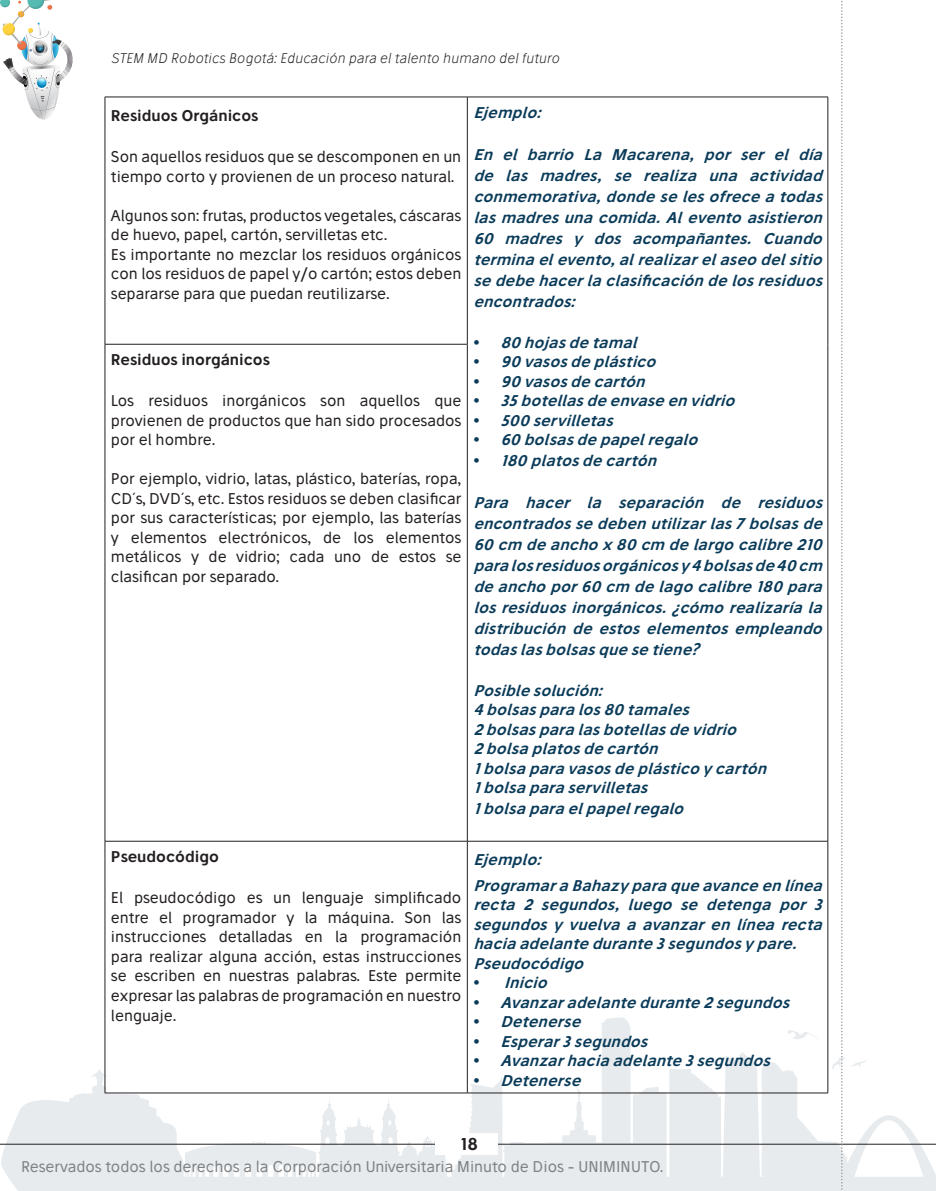
<style>
.page{position:relative;width:936px;height:1191px;background:#fff}
.page>*{position:absolute;margin:0;border:0;box-sizing:border-box;transform-origin:0 0}
.t1{font:600 16.5px "Stilu";color:#231f20}
.texto_profe_tabla{font:italic 600 15px/21px "Stilu";color:#0a3b59;text-align:justify}
.texto_tabla{font:15px/19.5px "Stilu";color:#231f20;text-align:justify}
.t2{font:15px "Stilu";color:#808285}
.t3{font:600 15px "Stilu";color:#231f20}
.t4{font:italic 300 13.5px "Stilu";letter-spacing:.01em;color:#231f20}
.s1{font-style:normal}
</style>
<div class="page">
<svg style="left:88px;top:1017px;width:847px;height:174px"></svg>
<svg style="left:1px;top:1093px;width:87px;height:98px"></svg>
<hr style="left:0;top:1144px;width:935px;height:1px;background:#231f20">
<div style="left:435px;top:1133px;width:62px;height:22px;background:#fff"></div>
<svg style="left:0;top:0;width:73px;height:119px"></svg>
<hr style="left:105px;top:97px;width:1px;height:247px;background:#231f20">
<hr style="left:105px;top:841px;width:1px;height:251px;background:#231f20">
<hr style="left:467px;top:97px;width:1px;height:247px;background:#231f20">
<hr style="left:827px;top:97px;width:1px;height:247px;background:#231f20">
<hr style="left:467px;top:344px;width:1px;height:497px;background:#231f20">
<hr style="left:827px;top:344px;width:1px;height:497px;background:#231f20">
<hr style="left:467px;top:841px;width:1px;height:251px;background:#231f20">
<hr style="left:827px;top:841px;width:1px;height:251px;background:#231f20">
<hr style="left:105px;top:97px;width:362px;height:1px;background:#231f20">
<hr style="left:467px;top:97px;width:361px;height:1px;background:#231f20">
<hr style="left:105px;top:344px;width:362px;height:1px;background:#231f20">
<hr style="left:105px;top:344px;width:1px;height:497px;background:#231f20">
<hr style="left:105px;top:841px;width:362px;height:1px;background:#231f20">
<hr style="left:467px;top:841px;width:361px;height:1px;background:#231f20">
<hr style="left:105px;top:1092px;width:362px;height:1px;background:#231f20">
<hr style="left:467px;top:1092px;width:361px;height:1px;background:#231f20">
<svg style="left:832px;top:1px;width:34px;height:1190px"></svg>
<p class="t4" style="left:112px;top:50px;width:449px">STEM MD Robotics Bogotá: Educación para el talento humano del futuro</p>
<p class="t3" style="left:111px;top:106px;width:149px">Residuos Orgánicos</p>
<p class="texto_tabla" style="left:111px;top:147px;width:352px">Son aquellos residuos que se descomponen en un tiempo corto y provienen de un proceso natural.</p>
<p class="texto_tabla" style="left:111px;top:205px;width:352px">Algunos son: frutas, productos vegetales, cáscaras de huevo, papel, cartón, servilletas etc.</p>
<p class="texto_tabla" style="left:111px;top:244px;width:352px">Es importante no mezclar los residuos orgánicos con los residuos de papel y/o cartón; estos deben separarse para que puedan reutilizarse.</p>
<p class="t3" style="left:111px;top:350px;width:160px">Residuos inorgánicos</p>
<p class="texto_tabla" style="left:111px;top:391px;width:352px">Los residuos inorgánicos son aquellos que provienen de productos que han sido procesados por el hombre.</p>
<p class="texto_tabla" style="left:111px;top:469px;width:352px">Por ejemplo, vidrio, latas, plástico, baterías, ropa, CD´s, DVD´s, etc. Estos residuos se deben clasificar por sus características; por ejemplo, las baterías y elementos electrónicos, de los elementos metálicos y de vidrio; cada uno de estos se clasifican por separado.</p>
<p class="texto_profe_tabla" style="left:473px;top:102px;width:74px">Ejemplo:</p>
<p class="texto_profe_tabla" style="left:473px;top:144px;width:355px">En el barrio La Macarena, por ser el día de las madres, se realiza una actividad conmemorativa,dondeselesofreceatodas lasmadresunacomida.Aleventoasistieron 60 madres y dos acompañantes. Cuando terminaelevento,alrealizarelaseodelsitio sedebehacerlaclasificacióndelosresiduos encontrados:</p>
<p class="texto_profe_tabla" style="left:473px;top:331px;width:170px"><span class="s1">•</span> 80hojasdetamal</p>
<p class="texto_profe_tabla" style="left:473px;top:351px;width:189px"><span class="s1">•</span> 90vasosdeplástico</p>
<p class="texto_profe_tabla" style="left:473px;top:370px;width:178px"><span class="s1">•</span> 90vasosdecartón</p>
<p class="texto_profe_tabla" style="left:473px;top:390px;width:268px"><span class="s1">•</span> 35botellasdeenvaseenvidrio</p>
<p class="texto_profe_tabla" style="left:473px;top:409px;width:146px"><span class="s1">•</span> 500servilletas</p>
<p class="texto_profe_tabla" style="left:473px;top:429px;width:231px"><span class="s1">•</span> 60bolsasdepapelregalo</p>
<p class="texto_profe_tabla" style="left:473px;top:450px;width:190px"><span class="s1">•</span> 180platosdecartón</p>
<p class="texto_profe_tabla" style="left:473px;top:492px;width:355px">Para hacer la separación de residuos encontradossedebenutilizarlas7bolsasde 60cm deanchox80cm delargocalibre210 paralosresiduosorgánicosy4bolsasde40cm deanchopor60cm delagocalibre180para losresiduosinorgánicos.¿cómorealizaríala distribución de estos elementos empleando todaslasbolsasquesetiene?</p>
<p class="texto_profe_tabla" style="left:473px;top:679px;width:136px">Posiblesolución:</p>
<p class="texto_profe_tabla" style="left:473px;top:699px;width:222px">4bolsasparalos80tamales</p>
<p class="texto_profe_tabla" style="left:473px;top:718px;width:269px">2bolsasparalasbotellasdevidrio</p>
<p class="texto_profe_tabla" style="left:473px;top:738px;width:191px">2bolsaplatosdecartón</p>
<p class="texto_profe_tabla" style="left:473px;top:757px;width:300px">1bolsaparavasosdeplásticoycartón</p>
<p class="texto_profe_tabla" style="left:473px;top:777px;width:181px">1bolsaparaservilletas</p>
<p class="texto_profe_tabla" style="left:473px;top:798px;width:217px">1bolsaparaelpapelregalo</p>
<p class="t3" style="left:111px;top:847px;width:109px">Pseudocódigo</p>
<p class="texto_tabla" style="left:111px;top:888px;width:352px">El pseudocódigo es un lenguaje simplificado entre el programador y la máquina. Son las instrucciones detalladas en la programación para realizar alguna acción, estas instrucciones se escriben en nuestras palabras. Este permite expresar las palabras de programación en nuestro lenguaje.</p>
<p class="texto_profe_tabla" style="left:473px;top:849px;width:74px">Ejemplo:</p>
<p class="texto_profe_tabla" style="left:473px;top:875px;width:355px;line-height:19.5px">ProgramaraBahazyparaqueavanceenlínea recta 2 segundos, luego se detenga por 3 segundos y vuelva a avanzar en línea recta haciaadelantedurante3segundosypare.</p>
<p class="texto_profe_tabla" style="left:473px;top:952px;width:117px">Pseudocódigo</p>
<p class="texto_profe_tabla" style="left:473px;top:972px;width:80px"><span class="s1">•</span> Inicio</p>
<p class="texto_profe_tabla" style="left:473px;top:991px;width:322px"><span class="s1">•</span> Avanzaradelantedurante2segundos</p>
<p class="texto_profe_tabla" style="left:473px;top:1011px;width:114px"><span class="s1">•</span> Detenerse</p>
<p class="texto_profe_tabla" style="left:473px;top:1030px;width:181px"><span class="s1">•</span> Esperar3segundos</p>
<p class="texto_profe_tabla" style="left:473px;top:1050px;width:303px"><span class="s1">•</span> Avanzarhaciaadelante3segundos</p>
<p class="texto_profe_tabla" style="left:473px;top:1069px;width:114px"><span class="s1">•</span> Detenerse</p>
<p class="t1" style="left:460px;top:1133px;width:19px">18</p>
<p class="t2" style="left:21px;top:1157px;width:644px">Reservados todos los derechos a la Corporación Universitaria Minuto de Dios - UNIMINUTO.</p>
</div>
